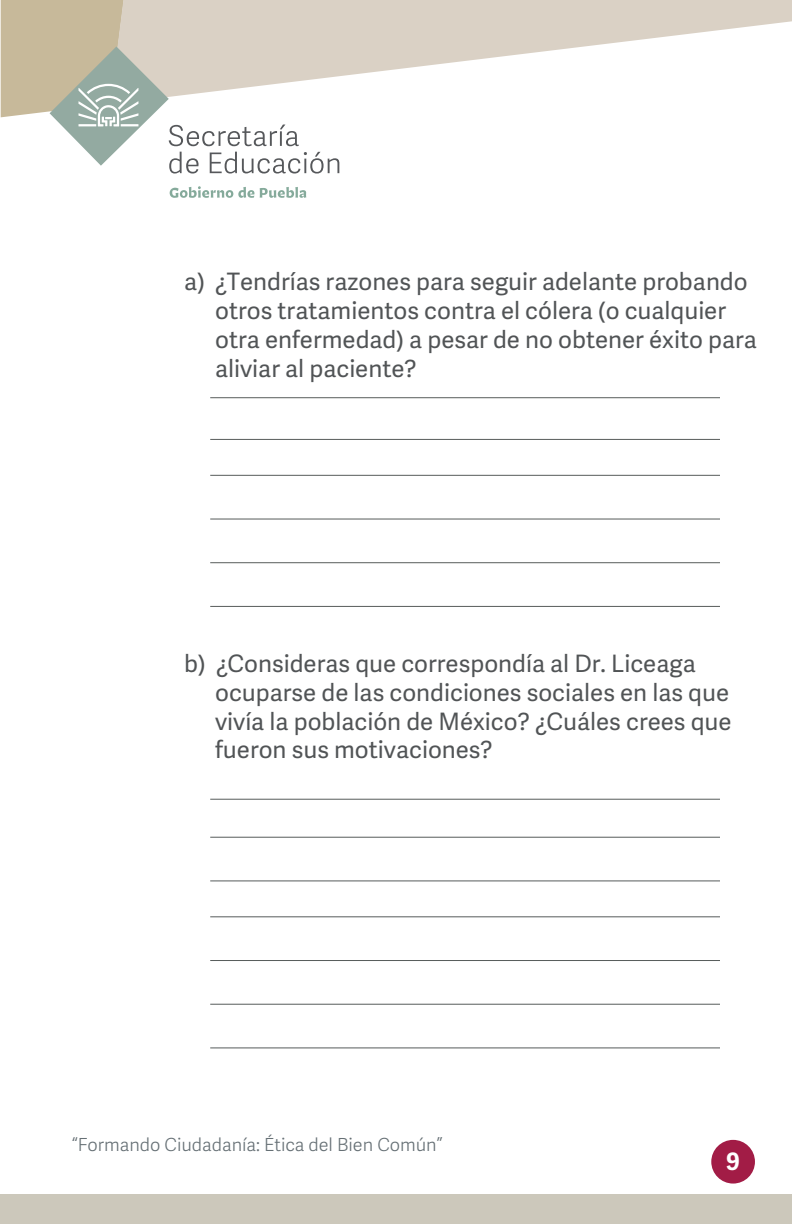
<style>
.page{position:relative;width:792px;height:1224px;background:#fff}
.page>*{position:absolute;margin:0;border:0;box-sizing:border-box;transform-origin:0 0}
.t1{font:24px/28.8px "Adelle Sans";color:#515456}
.t2{font:700 24px "Adelle Sans";color:#fff}
.t3{font:300 18px "Adelle Sans";color:#667075}
</style>
<div class="page">
<svg style="left:339px;top:0;width:453px;height:77px;fill:#dad1c5"></svg>
<svg style="left:260px;top:187px;width:46px;height:11px"></svg>
<svg style="left:170px;top:186px;width:84px;height:12px"></svg>
<svg style="left:1px;top:0;width:338px;height:174px"></svg>
<div style="left:0;top:1194px;width:792px;height:30px;background:#ccc8bb"></div>
<hr style="left:210px;top:475px;width:510px;height:1px;background:#575c5b">
<hr style="left:210px;top:916px;width:510px;height:1px;background:#575c5b">
<hr style="left:210px;top:397px;width:510px;height:1px;background:#575c5b">
<hr style="left:210px;top:837px;width:510px;height:1px;background:#575c5b">
<hr style="left:210px;top:799px;width:510px;height:1px;background:#575c5b">
<hr style="left:210px;top:562px;width:510px;height:1px;background:#575c5b">
<hr style="left:210px;top:1004px;width:510px;height:1px;background:#575c5b">
<hr style="left:210px;top:519px;width:510px;height:1px;background:#575c5b">
<hr style="left:210px;top:960px;width:510px;height:1px;background:#575c5b">
<hr style="left:210px;top:439px;width:510px;height:1px;background:#575c5b">
<hr style="left:210px;top:880px;width:510px;height:1px;background:#575c5b">
<hr style="left:210px;top:606px;width:510px;height:1px;background:#575c5b">
<hr style="left:210px;top:1047px;width:510px;height:1px;background:#575c5b">
<div style="left:711px;top:1140px;width:44px;height:44px;background:#a21c46;border-radius:50%"></div>
<p class="t1" style="left:215px;top:267px;width:543px;text-indent:-31px">a) ¿Tendrías razones para seguir adelante probando otros tratamientos contra el cólera (o cualquier otra enfermedad) a pesar de no obtener éxito para aliviar al paciente?</p>
<p class="t1" style="left:215px;top:648px;width:518px;text-indent:-31px">b) ¿Consideras que correspondía al Dr. Liceaga ocuparse de las condiciones sociales en las que vivía la población de México? ¿Cuáles crees que fueron sus motivaciones?</p>
<p class="t3" style="left:72px;top:1132px;width:372px">“Formando Ciudadanía: Ética del Bien Común”</p>
<p class="t2" style="left:726px;top:1144px;width:15px">9</p>
</div>
